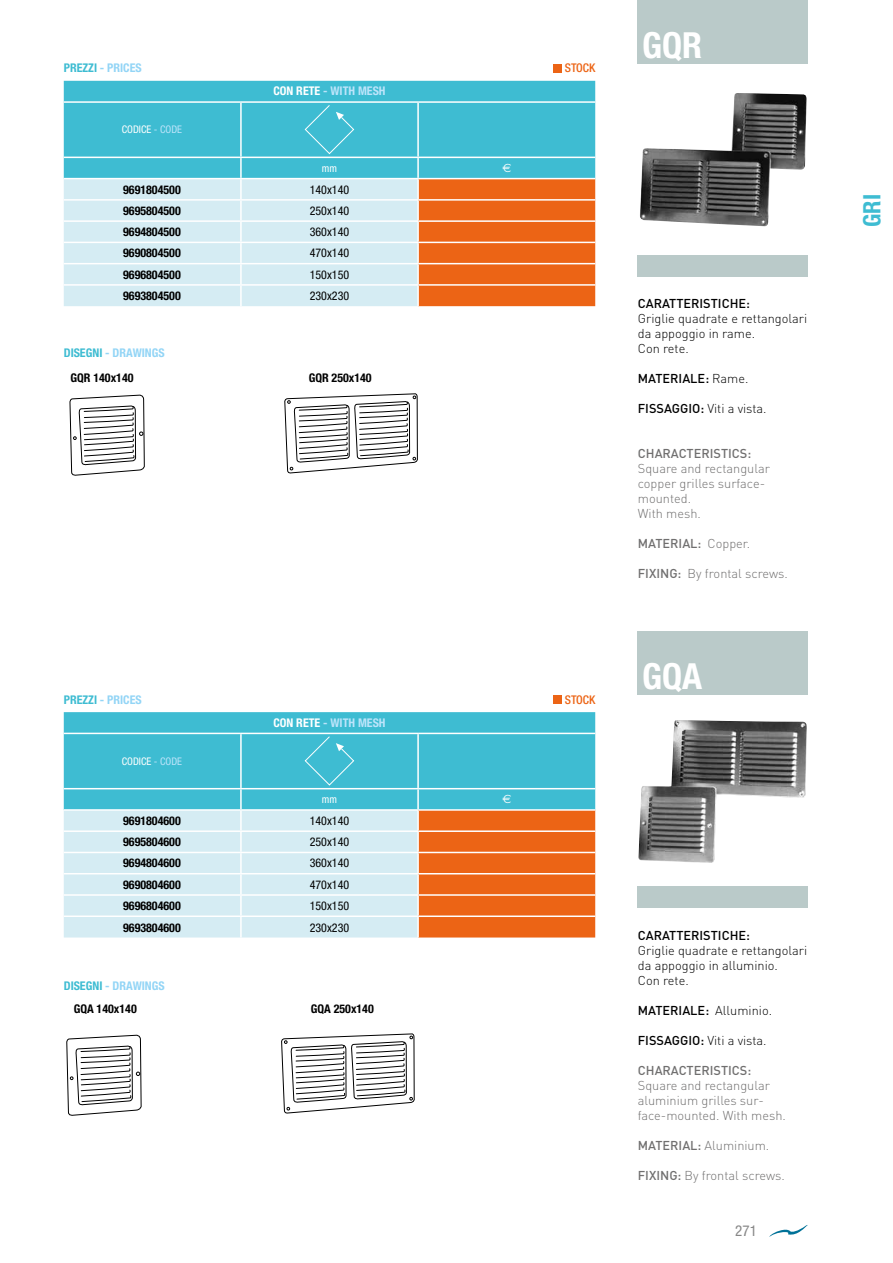
<style>
.page{position:relative;width:893px;height:1263px;background:#fff}
.page>*{position:absolute;margin:0;border:0;box-sizing:border-box;transform-origin:0 0}
.t1{font:700 condensed 36px "Helvetica Neue LT Std";color:#fff}
.t2{font:700 condensed 24px "Helvetica Neue LT Std";color:#3ebcd2}
.t3{font:condensed 15px "Helvetica Neue LT Std";color:#878787}
.t4{font:300 12.75px/15px "DIN";color:#706f6f}
.t5{font:300 12.75px/15px "DIN";color:#000}
.t6{font:500 12.75px "DIN";color:#000}
.t7{font:500 12.75px "DIN";color:#706f6f}
.t8{font:700 condensed 12px "Helvetica Neue LT Std";color:#000}
.t9{font:condensed 12px "Helvetica Neue LT Std";color:#000}
.t10{font:700 condensed 12px "Helvetica Neue LT Std";color:#93d5f6}
.t11{font:700 condensed 12px "Helvetica Neue LT Std";color:#bce4fa}
.t12{font:500 condensed 12px "Helvetica Neue LT Std";color:#ec6415}
.t13{font:12px "Euro Sans";color:#fff}
.t14{font:condensed 10.5px "Helvetica Neue LT Std";color:#fff}
.s1{color:#3ebcd2}
.s2{color:#bce4fa}
.s3{color:#fff}
.s4{font-weight:300}
.s5{font-weight:500}
</style>
<div class="page">
<svg style="left:769px;top:1225px;width:39px;height:12px"></svg>
<div style="left:638px;top:0;width:170px;height:64px;background:#bacac9"></div>
<div style="left:638px;top:255px;width:170px;height:21px;background:#bacac9"></div>
<div style="left:638px;top:631px;width:170px;height:64px;background:#bacac9"></div>
<div style="left:638px;top:887px;width:170px;height:21px;background:#bacac9"></div>
<img style="left:640px;top:93px;width:167px;height:133px">
<img style="left:638px;top:720px;width:169px;height:143px">
<svg style="left:69px;top:394px;width:76px;height:82px"></svg>
<svg style="left:284px;top:394px;width:134px;height:80px"></svg>
<svg style="left:66px;top:1034px;width:76px;height:82px"></svg>
<svg style="left:281px;top:1034px;width:134px;height:80px"></svg>
<div style="left:64px;top:81px;width:531px;height:97px;background:#3ebcd2"></div>
<hr style="left:64px;top:101px;width:177px;height:2px;background:#fff">
<hr style="left:241px;top:101px;width:177px;height:2px;background:#fff">
<hr style="left:240px;top:103px;width:2px;height:54px;background:#fff">
<hr style="left:418px;top:101px;width:177px;height:2px;background:#fff">
<hr style="left:417px;top:103px;width:2px;height:54px;background:#fff">
<hr style="left:64px;top:157px;width:177px;height:1px;background:#fff">
<hr style="left:241px;top:157px;width:177px;height:1px;background:#fff">
<hr style="left:240px;top:158px;width:2px;height:20px;background:#fff">
<hr style="left:418px;top:157px;width:177px;height:1px;background:#fff">
<hr style="left:417px;top:158px;width:2px;height:20px;background:#fff">
<svg style="left:64px;top:179px;width:531px;height:127px;background:#ddc0ab"></svg>
<hr style="left:64px;top:220px;width:177px;height:2px;background:#fff">
<hr style="left:241px;top:220px;width:177px;height:2px;background:#fff">
<hr style="left:240px;top:222px;width:2px;height:20px;background:#fff">
<hr style="left:418px;top:220px;width:177px;height:2px;background:#fff">
<hr style="left:417px;top:222px;width:2px;height:20px;background:#fff">
<hr style="left:64px;top:242px;width:177px;height:1px;background:#fff">
<hr style="left:241px;top:242px;width:177px;height:1px;background:#fff">
<hr style="left:240px;top:243px;width:2px;height:20px;background:#fff">
<hr style="left:418px;top:242px;width:177px;height:1px;background:#fff">
<hr style="left:417px;top:243px;width:2px;height:20px;background:#fff">
<hr style="left:64px;top:263px;width:177px;height:1px;background:#fff">
<hr style="left:241px;top:263px;width:177px;height:1px;background:#fff">
<hr style="left:240px;top:264px;width:2px;height:20px;background:#fff">
<hr style="left:418px;top:263px;width:177px;height:1px;background:#fff">
<hr style="left:417px;top:264px;width:2px;height:20px;background:#fff">
<hr style="left:64px;top:284px;width:177px;height:2px;background:#fff">
<hr style="left:241px;top:284px;width:177px;height:2px;background:#fff">
<hr style="left:240px;top:286px;width:2px;height:20px;background:#fff">
<hr style="left:418px;top:284px;width:177px;height:2px;background:#fff">
<hr style="left:417px;top:286px;width:2px;height:20px;background:#fff">
<svg style="left:304px;top:105px;width:50px;height:49px;background:#49bfd4"></svg>
<div style="left:64px;top:712px;width:531px;height:97px;background:#3ebcd2"></div>
<hr style="left:64px;top:733px;width:177px;height:1px;background:#fff">
<hr style="left:241px;top:733px;width:177px;height:1px;background:#fff">
<hr style="left:240px;top:734px;width:2px;height:54px;background:#fff">
<hr style="left:418px;top:733px;width:177px;height:1px;background:#fff">
<hr style="left:417px;top:734px;width:2px;height:54px;background:#fff">
<hr style="left:64px;top:788px;width:177px;height:1px;background:#fff">
<hr style="left:241px;top:788px;width:177px;height:1px;background:#fff">
<hr style="left:240px;top:789px;width:2px;height:20px;background:#fff">
<hr style="left:418px;top:788px;width:177px;height:1px;background:#fff">
<hr style="left:417px;top:789px;width:2px;height:20px;background:#fff">
<svg style="left:64px;top:810px;width:531px;height:127px;background:#dec2ad"></svg>
<hr style="left:64px;top:915px;width:177px;height:2px;background:#fff">
<hr style="left:241px;top:915px;width:177px;height:2px;background:#fff">
<hr style="left:240px;top:917px;width:2px;height:20px;background:#fff">
<hr style="left:418px;top:915px;width:177px;height:2px;background:#fff">
<hr style="left:417px;top:917px;width:2px;height:20px;background:#fff">
<svg style="left:304px;top:736px;width:50px;height:50px;background:#49bfd4"></svg>
<div style="left:554px;top:64px;width:8px;height:8px;background:#ec6415"></div>
<div style="left:554px;top:695px;width:8px;height:9px;background:#ec6415"></div>
<p class="t10" style="left:64px;top:61px;width:79px"><span class="s1">PREZZI</span> - PRICES</p>
<p class="t14" style="left:122px;top:124px;width:62px">CODICE <span class="s2">- CODE</span></p>
<p class="t11" style="left:273px;top:84px;width:114px"><span class="s3">CON RETE</span> - WITH MESH</p>
<p class="t14" style="left:322px;top:162px;width:17px">mm</p>
<p class="t13" style="left:502px;top:161px;width:10px">A</p>
<p class="t8" style="left:123px;top:182px;width:59px">9691804500</p>
<p class="t9" style="left:310px;top:182px;width:41px">140x140</p>
<p class="t8" style="left:123px;top:203px;width:59px">9695804500</p>
<p class="t9" style="left:310px;top:204px;width:41px">250x140</p>
<p class="t8" style="left:123px;top:224px;width:59px">9694804500</p>
<p class="t9" style="left:310px;top:225px;width:41px">360x140</p>
<p class="t8" style="left:123px;top:246px;width:59px">9690804500</p>
<p class="t9" style="left:310px;top:246px;width:41px">470x140</p>
<p class="t8" style="left:123px;top:267px;width:59px">9696804500</p>
<p class="t9" style="left:310px;top:267px;width:41px">150x150</p>
<p class="t8" style="left:123px;top:289px;width:59px">9693804500</p>
<p class="t9" style="left:310px;top:289px;width:41px">230x230</p>
<p class="t10" style="left:64px;top:346px;width:102px"><span class="s1">DISEGNI</span> - DRAWINGS</p>
<p class="t8" style="left:71px;top:370px;width:64px">GQR 140x140</p>
<p class="t8" style="left:309px;top:370px;width:64px">GQR 250x140</p>
<p class="t10" style="left:64px;top:692px;width:79px"><span class="s1">PREZZI</span> - PRICES</p>
<p class="t14" style="left:122px;top:755px;width:62px">CODICE <span class="s2">- CODE</span></p>
<p class="t11" style="left:273px;top:715px;width:114px"><span class="s3">CON RETE</span> - WITH MESH</p>
<p class="t14" style="left:322px;top:793px;width:17px">mm</p>
<p class="t13" style="left:502px;top:792px;width:10px">A</p>
<p class="t8" style="left:123px;top:813px;width:59px">9691804600</p>
<p class="t9" style="left:310px;top:814px;width:41px">140x140</p>
<p class="t8" style="left:123px;top:834px;width:59px">9695804600</p>
<p class="t9" style="left:310px;top:835px;width:41px">250x140</p>
<p class="t8" style="left:123px;top:856px;width:59px">9694804600</p>
<p class="t9" style="left:310px;top:856px;width:41px">360x140</p>
<p class="t8" style="left:123px;top:877px;width:59px">9690804600</p>
<p class="t9" style="left:310px;top:877px;width:41px">470x140</p>
<p class="t8" style="left:123px;top:898px;width:59px">9696804600</p>
<p class="t9" style="left:310px;top:899px;width:41px">150x150</p>
<p class="t8" style="left:123px;top:920px;width:59px">9693804600</p>
<p class="t9" style="left:310px;top:920px;width:41px">230x230</p>
<p class="t10" style="left:64px;top:978px;width:102px"><span class="s1">DISEGNI</span> - DRAWINGS</p>
<p class="t8" style="left:74px;top:1001px;width:64px">GQA 140x140</p>
<p class="t8" style="left:311px;top:1001px;width:64px">GQA 250x140</p>
<p class="t12" style="left:565px;top:61px;width:32px">STOCK</p>
<h1 class="t1" style="left:642px;top:23px;width:62px">GQR</h1>
<p class="t12" style="left:565px;top:692px;width:32px">STOCK</p>
<p class="t6" style="left:638px;top:295px;width:114px">CARATTERISTICHE:</p>
<p class="t5" style="left:638px;top:311px;width:171px">Griglie quadrate e rettangolari da appoggio in rame.<br>Con rete.</p>
<p class="t6" style="left:638px;top:370px;width:112px">MATERIALE: <span class="s4">Rame.</span></p>
<p class="t5" style="left:638px;top:401px;width:130px"><span class="s5">FISSAGGIO:</span> Viti a vista.</p>
<p class="t7" style="left:638px;top:445px;width:115px">CHARACTERISTICS:</p>
<p class="t4" style="left:638px;top:461px;width:134px">Square and rectangular copper grilles surface&shy;mounted.<br>With mesh.</p>
<p class="t7" style="left:638px;top:535px;width:114px">MATERIAL: <span class="s4">Copper.</span></p>
<p class="t4" style="left:638px;top:566px;width:152px"><span class="s5">FIXING:</span> By frontal screws.</p>
<h1 class="t1" style="left:642px;top:654px;width:62px">GQA</h1>
<p class="t6" style="left:638px;top:927px;width:114px">CARATTERISTICHE:</p>
<p class="t5" style="left:638px;top:942px;width:171px">Griglie quadrate e rettangolari da appoggio in alluminio.<br>Con rete.</p>
<p class="t6" style="left:638px;top:1002px;width:136px">MATERIALE: <span class="s4">Alluminio.</span></p>
<p class="t5" style="left:638px;top:1032px;width:130px"><span class="s5">FISSAGGIO:</span> Viti a vista.</p>
<p class="t7" style="left:638px;top:1062px;width:115px">CHARACTERISTICS:</p>
<p class="t4" style="left:638px;top:1077px;width:149px">Square and rectangular aluminium grilles sur&shy;face-mounted. With mesh.</p>
<p class="t4" style="left:638px;top:1137px;width:133px"><span class="s5">MATERIAL:</span> Aluminium.</p>
<p class="t4" style="left:638px;top:1167px;width:148px"><span class="s5">FIXING:</span> By frontal screws.</p>
<p class="t3" style="left:735px;top:1222px;width:23px">271</p>
<h2 class="t2" style="left:857px;top:227px;width:34px;rotate:-90deg">GRI</h2>
</div>
